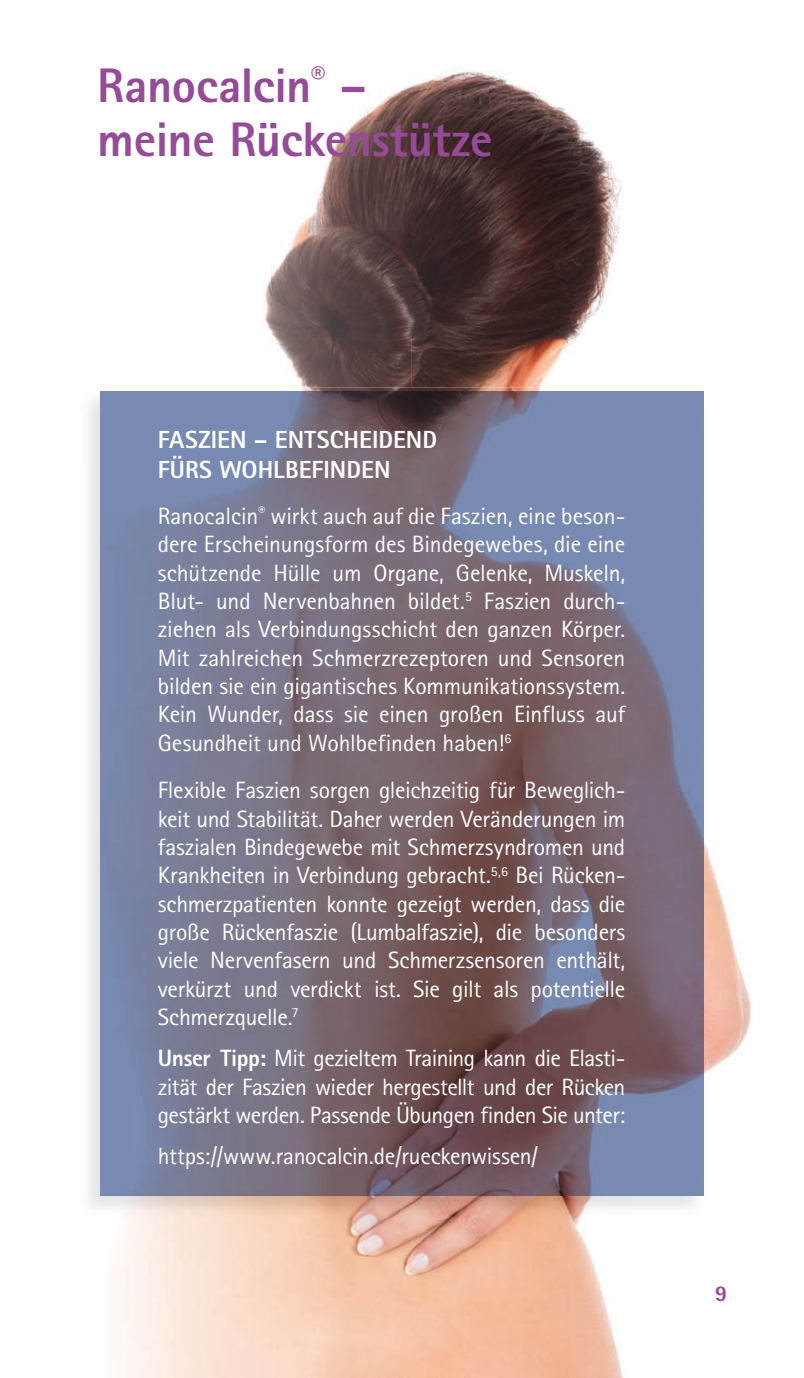
<style>
.page{position:relative;width:804px;height:1378px;background:#fff}
.page>*{position:absolute;margin:0;border:0;box-sizing:border-box;transform-origin:0 0}
.t1{font:800 48.6px/54px "Rotis Sans Serif";letter-spacing:-.005em;color:#964b97}
.t2{font:800 24.75px/29.7px "Rotis Sans Serif";color:#fff}
.t3{font:23.62px/28.3px "Rotis Sans Serif";letter-spacing:-.015em;color:#fff;text-align:justify}
.t4{font:800 22.5px "Rotis Sans Serif";color:#964b97}
.s1{font-weight:800}
</style>
<div class="page">
<img style="left:265px;top:71px;width:357px;height:316px">
<img style="left:707px;top:846px;width:44px;height:212px">
<img style="left:707px;top:1058px;width:20px;height:14px">
<img style="left:117px;top:1217px;width:506px;height:161px">
<img style="left:89px;top:387px;width:615px;height:75px">
<img style="left:703px;top:462px;width:4px;height:453px">
<img style="left:629px;top:915px;width:78px;height:293px">
<img style="left:156px;top:1196px;width:473px;height:21px">
<img style="left:100px;top:391px;width:603px;height:805px">
<h1 class="t1" style="left:97px;top:58px;width:397px">Ranocalcin<sup>®</sup> – meine Rückenstütze</h1>
<p class="t2" style="left:158px;top:425px;width:281px">FASZIEN – ENTSCHEIDEND<br>FÜRS WOHLBEFINDEN</p>
<p class="t3" style="left:158px;top:502px;width:469px">Ranocalcin<sup>®</sup> wirkt auch auf die Faszien, eine beson&shy;dere Erscheinungsform des Bindegewebes, die eine schützende Hülle um Organe, Gelenke, Muskeln, Blut- und Nervenbahnen bildet.<sup>5</sup> Faszien durch&shy;ziehen als Verbindungsschicht den ganzen Körper.<br>Mit zahlreichen Schmerzrezeptoren und Sensoren bilden sie ein gigantisches Kommunikationssystem.<br>Kein Wunder, dass sie einen großen Einfluss auf Gesundheit und Wohlbefinden haben!<sup>6</sup></p>
<p class="t3" style="left:158px;top:776px;width:469px">Flexible Faszien sorgen gleichzeitig für Beweglich&shy;keit und Stabilität. Daher werden Veränderungen im faszialen Bindegewebe mit Schmerzsyndromen und Krankheiten in Verbindung gebracht.<sup>5,6</sup> Bei Rücken&shy;schmerzpatienten konnte gezeigt werden, dass die große Rückenfaszie (Lumbalfaszie), die besonders viele Nervenfasern und Schmerzsensoren enthält, verkürzt und verdickt ist. Sie gilt als potentielle Schmerzquelle.<sup>7</sup></p>
<p class="t3" style="left:158px;top:1044px;width:469px"><span class="s1">Unser Tipp:</span> Mit gezieltem Training kann die Elasti&shy;zität der Faszien wieder hergestellt und der Rücken gestärkt werden. Passende Übungen finden Sie unter:</p>
<p class="t3" style="left:158px;top:1142px;width:382px">https://www.ranocalcin.de/rueckenwissen/</p>
<p class="t4" style="left:715px;top:1279px;width:14px">9</p>
</div>
